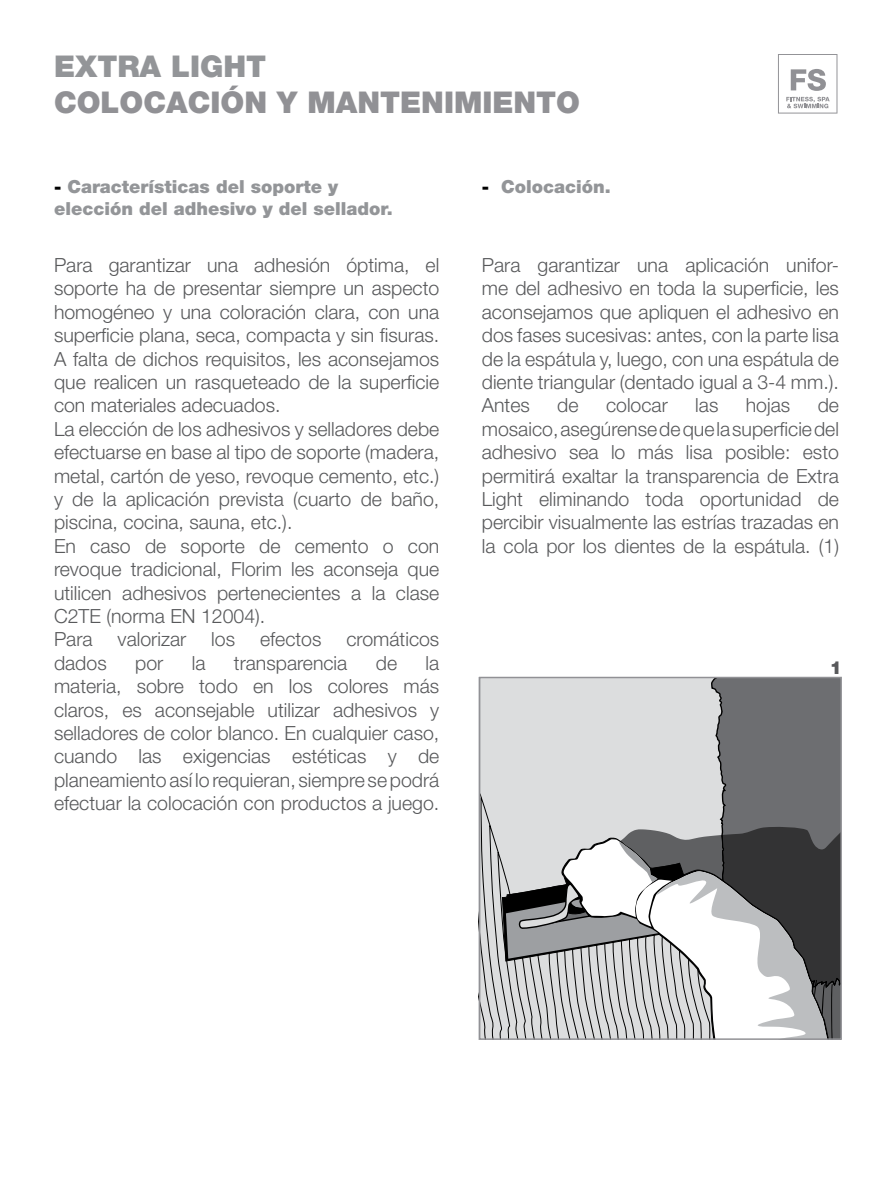
<style>
.page{position:relative;width:893px;height:1191px;background:#fff}
.page>*{position:absolute;margin:0;border:0;box-sizing:border-box;transform-origin:0 0}
.t1{font:900 30px "Helvetica Neue";color:#919195}
.t2{font:900 30px "Helvetica Neue";color:#939598}
.t3{font:300 19.5px/23.4px "Helvetica Neue";color:#58595b;text-align:justify}
.t4{font:900 18px/21.6px "Helvetica Neue";color:#939598}
.t5{font:900 18px "Helvetica Neue";color:#58595b}
.s1{color:#000}
</style>
<div class="page">
<svg style="left:482px;top:680px;width:357px;height:146px;background:#afb0b2"></svg>
<svg style="left:482px;top:792px;width:229px;height:244px;background:#cdcecf"></svg>
<svg style="left:506px;top:826px;width:333px;height:210px"></svg>
<div style="left:479px;top:677px;width:363px;height:362px;border:2px solid #919195"></div>
<svg style="left:778px;top:54px;width:59px;height:60px"></svg>
<h1 class="t2" style="left:54px;top:48px;width:214px">EXTRA LIGHT</h1>
<h1 class="t1" style="left:54px;top:84px;width:528px">COLOCACIÓN Y MANTENIMIENTO</h1>
<p class="t4" style="left:54px;top:176px;width:340px"><span class="s1">-</span> Características del soporte y elección del adhesivo y del sellador.</p>
<p class="t4" style="left:482px;top:176px;width:131px"><span class="s1">-</span> Colocación.</p>
<p class="t3" style="left:54px;top:253px;width:387px;text-align:left">Para garantizar una adhesión óptima, el soporte ha de presentar siempre un aspecto homogéneo y una coloración clara, con una superficie plana, seca, compacta y sin fisuras.<br>A falta de dichos requisitos, les aconsejamos que realicen un rasqueteado de la superficie con materiales adecuados.<br>La elección de los adhesivos y selladores debe efectuarse en base al tipo de soporte (madera, metal, cartón de yeso, revoque cemento, etc.) y de la aplicación prevista (cuarto de baño, piscina, cocina, sauna, etc.).<br>En caso de soporte de cemento o con revoque tradicional, Florim les aconseja que utilicen adhesivos pertenecientes a la clase C2TE (norma EN 12004).<br>Para</p>
<p class="t3" style="left:118px;top:627px;width:70px">valorizar</p>
<p class="t3" style="left:211px;top:627px;width:25px">los</p>
<p class="t3" style="left:260px;top:627px;width:63px">efectos</p>
<p class="t3" style="left:346px;top:627px;width:94px">cromáticos</p>
<p class="t3" style="left:482px;top:253px;width:359px">Para garantizar una aplicación unifor&shy;me del adhesivo en toda la superficie, les aconsejamos que apliquen el adhesivo en dos fases sucesivas: antes, con la parte lisa de la espátula y, luego, con una espátula de diente triangular (dentado igual a 3-4 mm.).<br>Antes</p>
<p class="t3" style="left:482px;top:393px;width:359px;text-indent:336px">de mosaico, asegúrense de que la superficie del adhesivo sea lo más lisa posible: esto permitirá exaltar la transparencia de Extra Light eliminando toda oportunidad de percibir visualmente las estrías trazadas en la cola por los dientes de la espátula. (1)</p>
<p class="t3" style="left:557px;top:393px;width:23px">de</p>
<p class="t3" style="left:606px;top:393px;width:63px">colocar</p>
<p class="t3" style="left:695px;top:393px;width:25px">las</p>
<p class="t3" style="left:746px;top:393px;width:46px">hojas</p>
<p class="t3" style="left:54px;top:651px;width:387px;text-indent:372px">la materia, sobre todo en los colores más claros, es aconsejable utilizar adhesivos y selladores de color blanco. En cualquier caso, cuando las exigencias estéticas y de planeamiento así lo requieran, siempre se podrá efectuar la colocación con productos a juego.</p>
<p class="t3" style="left:54px;top:651px;width:54px">dados</p>
<p class="t3" style="left:135px;top:651px;width:30px">por</p>
<p class="t3" style="left:192px;top:651px;width:15px">la</p>
<p class="t3" style="left:234px;top:651px;width:115px">transparencia</p>
<p class="t3" style="left:376px;top:651px;width:23px">de</p>
<p class="t5" style="left:830px;top:656px;width:14px">1</p>
</div>
